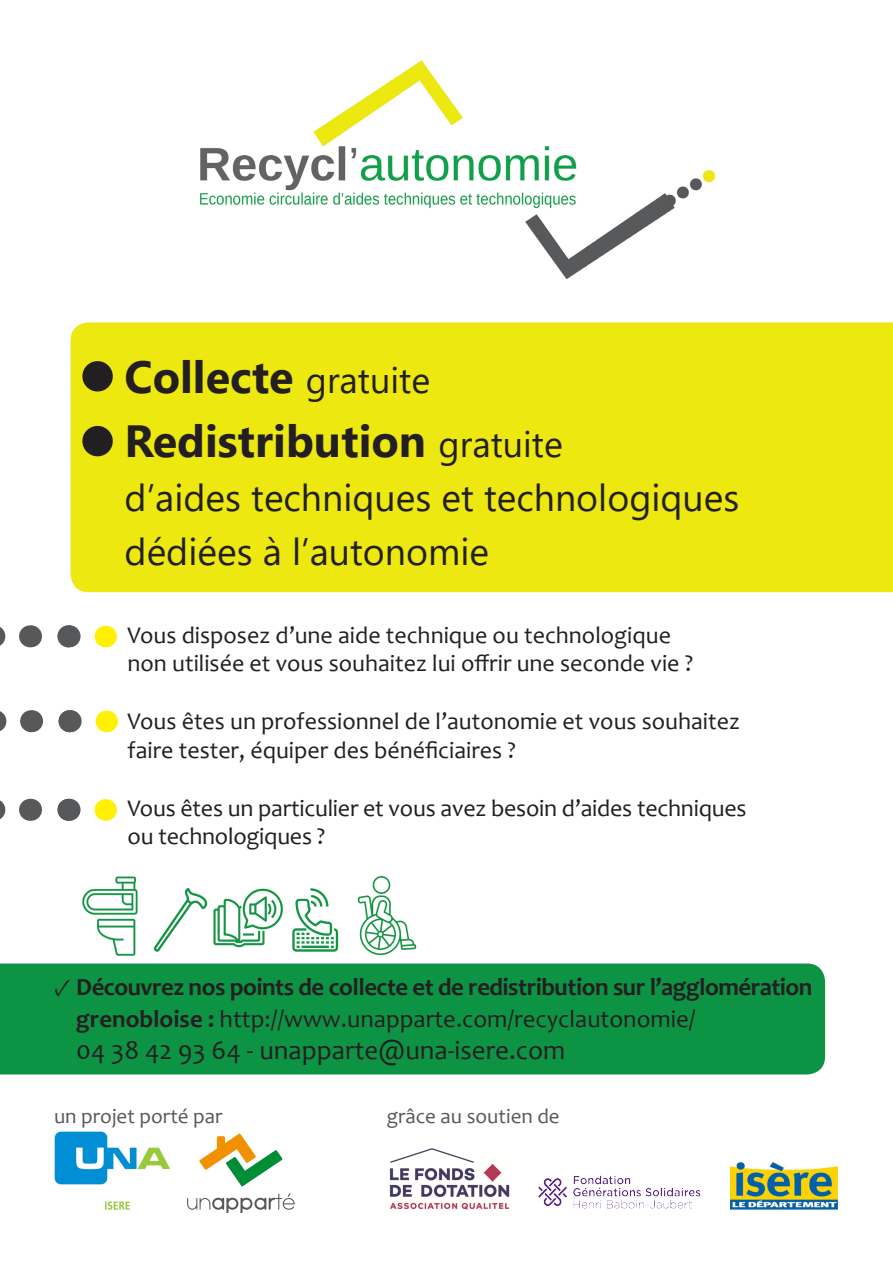
<style>
.page{position:relative;width:893px;height:1263px;background:#fff}
.page>*{position:absolute;margin:0;border:0;box-sizing:border-box;transform-origin:0 0}
.t1{font:700 45px "Segoe UI";color:#231f20}
.t2{font:37.5px/54px "Segoe UI";color:#231f20}
.t3{font:27px "Candara";color:#231f20}
.t4{font:700 24.75px/32.4px "Candara";letter-spacing:-.02em;color:#231f20}
.t5{font:24px/28.8px "Candara";color:#231f20}
.t6{font:21px "Candara";color:#57585a}
.s1{font-weight:400;font-size:36px}
.s2{font-family:"Minion Pro"}
.s3{font-weight:400}
</style>
<div class="page">
<img style="left:389px;top:1148px;width:121px;height:62px">
<img style="left:539px;top:1175px;width:161px;height:34px">
<img style="left:731px;top:1162px;width:107px;height:48px">
<img style="left:200px;top:60px;width:516px;height:219px">
<svg style="left:187px;top:1193px;width:108px;height:19px"></svg>
<svg style="left:199px;top:1133px;width:84px;height:53px"></svg>
<img style="left:54px;top:1131px;width:116px;height:79px">
<div style="left:71px;top:322px;width:822px;height:270px;background:#ece810"></div>
<svg style="left:0;top:627px;width:1px;height:19px"></svg>
<svg style="left:30px;top:625px;width:1px;height:22px"></svg>
<svg style="left:57px;top:625px;width:13px;height:22px"></svg>
<div style="left:95px;top:626px;width:22px;height:21px;background:#fff101;border-radius:50%"></div>
<svg style="left:0;top:711px;width:1px;height:20px"></svg>
<svg style="left:31px;top:710px;width:1px;height:22px"></svg>
<svg style="left:58px;top:710px;width:13px;height:22px"></svg>
<div style="left:96px;top:710px;width:22px;height:22px;background:#fff101;border-radius:50%"></div>
<svg style="left:0;top:800px;width:1px;height:19px"></svg>
<svg style="left:30px;top:799px;width:1px;height:22px"></svg>
<svg style="left:57px;top:799px;width:13px;height:22px"></svg>
<div style="left:95px;top:799px;width:22px;height:22px;background:#fff101;border-radius:50%"></div>
<div style="left:0;top:963px;width:825px;height:111px;background:#0d9344"></div>
<img style="left:82px;top:876px;width:335px;height:80px">
<svg style="left:82px;top:361px;width:31px;height:30px"></svg>
<svg style="left:82px;top:425px;width:31px;height:31px"></svg>
<p class="t1" style="left:125px;top:334px;width:307px">Collecte <span class="s1">gratuite</span></p>
<p class="t1" style="left:125px;top:399px;width:440px">Redistribution <span class="s1">gratuite</span></p>
<p class="t2" style="left:125px;top:468px;width:616px">d’aides techniques et technologiques dédiées à l’autonomie</p>
<p class="t5" style="left:128px;top:620px;width:567px">Vous disposez d’une aide technique ou technologique non utilisée et vous souhaitez lui offrir une seconde vie ?</p>
<p class="t5" style="left:128px;top:707px;width:614px">Vous êtes un professionnel de l’autonomie et vous souhaitez faire tester, équiper des bénéficiaires ?</p>
<p class="t5" style="left:128px;top:793px;width:620px">Vous êtes un particulier et vous avez besoin d’aides techniques ou technologiques ?</p>
<p class="t4" style="left:76px;top:970px;width:738px;text-indent:-22px"><span class="s2">✓</span> Découvrez nos points de collecte et de redistribution sur l’agglomération grenobloise : <span class="s3">http://www.unapparte.com/recyclautonomie/</span></p>
<p class="t3" style="left:76px;top:1034px;width:491px">04 38 42 93 64 - unapparte@una-isere.com</p>
<p class="t6" style="left:54px;top:1103px;width:170px">un projet porté par</p>
<p class="t6" style="left:387px;top:1103px;width:174px">grâce au soutien de</p>
</div>
